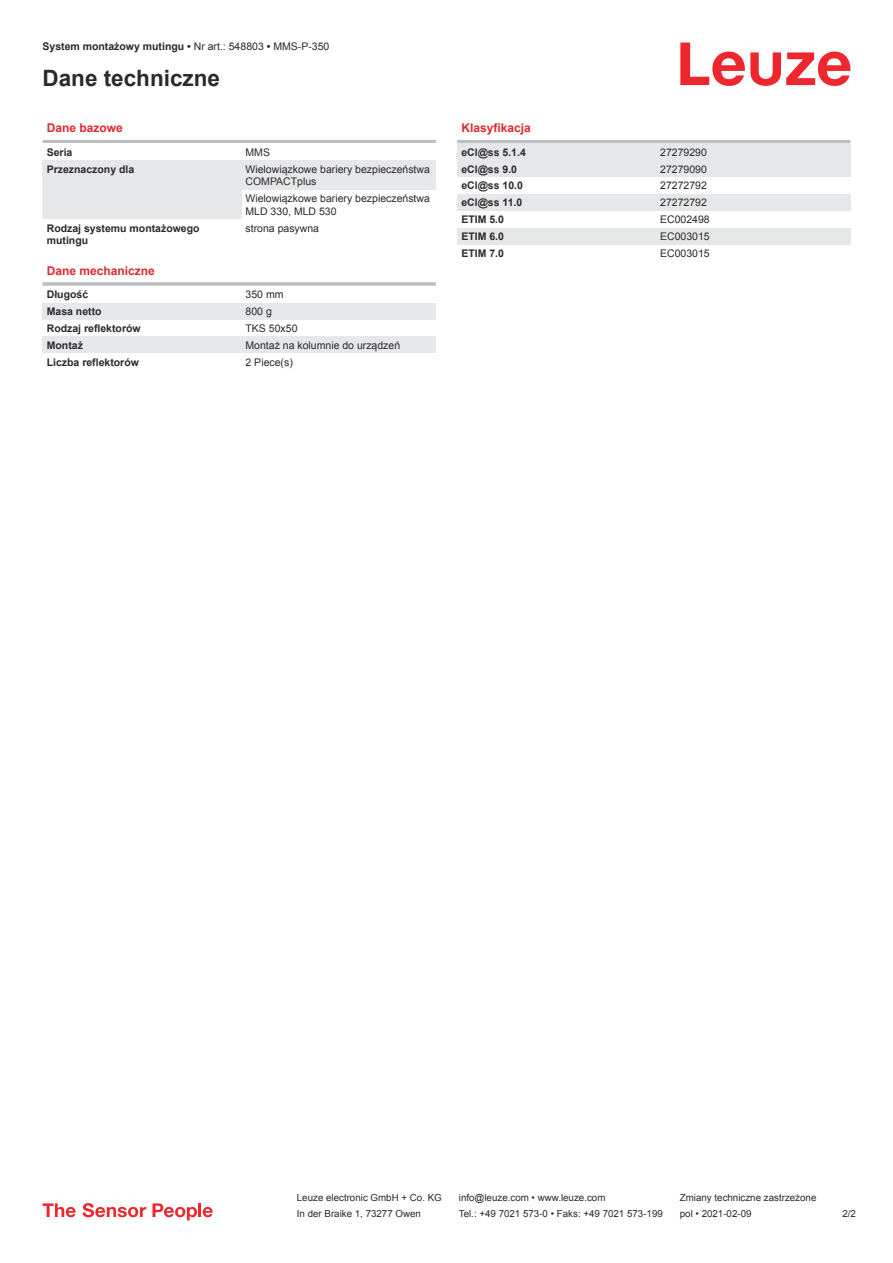
<style>
.page{position:relative;width:893px;height:1263px;background:#fff}
.page>*{position:absolute;margin:0;border:0;box-sizing:border-box;transform-origin:0 0}
.t1{font:700 22.5px "Arial";color:#2b292a}
.t2{font:700 12px "Arial";color:#db2a30}
.t3{font:10.5px/12.6px "Arial";color:#2b292a}
.t4{font:700 10.5px/12.6px "Arial";color:#2b292a}
.t5{font:9.75px "Arial";color:#2b292a}
.s1{font-weight:400}
</style>
<div class="page">
<svg style="left:680px;top:43px;width:170px;height:43px"></svg>
<div style="left:43px;top:177px;width:199px;height:42px;background:#e6e7e9"></div>
<hr style="left:43px;top:140px;width:393px;height:3px;background:#bdbfc1">
<div style="left:43px;top:160px;width:199px;height:17px;background:#e6e7e9"></div>
<div style="left:242px;top:160px;width:194px;height:30px;background:#e6e7e9"></div>
<hr style="left:43px;top:282px;width:393px;height:4px;background:#c6c8ca">
<div style="left:43px;top:303px;width:199px;height:17px;background:#e6e7e9"></div>
<div style="left:242px;top:303px;width:194px;height:17px;background:#e6e7e9"></div>
<div style="left:43px;top:336px;width:199px;height:17px;background:#e6e7e9"></div>
<div style="left:242px;top:336px;width:194px;height:17px;background:#e6e7e9"></div>
<hr style="left:457px;top:140px;width:393px;height:3px;background:#bdbfc1">
<div style="left:457px;top:143px;width:200px;height:17px;background:#e6e7e9"></div>
<div style="left:657px;top:143px;width:193px;height:17px;background:#e6e7e9"></div>
<div style="left:457px;top:160px;width:200px;height:17px;background:#e6e7e9"></div>
<div style="left:657px;top:160px;width:193px;height:17px;background:#e6e7e9"></div>
<div style="left:457px;top:194px;width:200px;height:17px;background:#e6e7e9"></div>
<div style="left:657px;top:194px;width:193px;height:17px;background:#e6e7e9"></div>
<div style="left:457px;top:228px;width:200px;height:17px;background:#e6e7e9"></div>
<div style="left:657px;top:228px;width:193px;height:17px;background:#e6e7e9"></div>
<svg style="left:43px;top:1203px;width:33px;height:14px"></svg>
<svg style="left:83px;top:1203px;width:63px;height:14px"></svg>
<svg style="left:153px;top:1203px;width:44px;height:17px"></svg>
<hr style="left:198px;top:1203px;width:3px;height:14px;background:#ed272d">
<svg style="left:203px;top:1207px;width:10px;height:10px"></svg>
<p class="t4" style="left:43px;top:40px;width:288px">System montażowy mutingu • <span class="s1">Nr art.: 548803</span> • <span class="s1">MMS-P-350</span></p>
<h1 class="t1" style="left:43px;top:70px;width:179px">Dane techniczne</h1>
<p class="t2" style="left:47px;top:120px;width:78px">Dane bazowe</p>
<p class="t4" style="left:47px;top:147px;width:27px">Seria</p>
<p class="t3" style="left:246px;top:147px;width:26px">MMS</p>
<p class="t4" style="left:47px;top:164px;width:89px">Przeznaczony dla</p>
<p class="t3" style="left:246px;top:162px;width:186px">Wielowiązkowe bariery bezpieczeństwa<br>COMPACTplus</p>
<p class="t3" style="left:246px;top:192px;width:186px">Wielowiązkowe bariery bezpieczeństwa<br>MLD 330, MLD 530</p>
<p class="t4" style="left:47px;top:222px;width:154px">Rodzaj systemu montażowego mutingu</p>
<p class="t3" style="left:246px;top:223px;width:75px">strona pasywna</p>
<p class="t2" style="left:47px;top:266px;width:110px">Dane mechaniczne</p>
<p class="t4" style="left:47px;top:288px;width:43px">Długość</p>
<p class="t3" style="left:246px;top:289px;width:39px">350 mm</p>
<p class="t4" style="left:47px;top:306px;width:56px">Masa netto</p>
<p class="t3" style="left:246px;top:305px;width:28px">800 g</p>
<p class="t4" style="left:47px;top:322px;width:95px">Rodzaj reflektorów</p>
<p class="t3" style="left:246px;top:323px;width:53px">TKS 50x50</p>
<p class="t4" style="left:47px;top:339px;width:38px">Montaż</p>
<p class="t3" style="left:246px;top:339px;width:156px">Montaż na kolumnie do urządzeń</p>
<p class="t4" style="left:47px;top:356px;width:94px">Liczba reflektorów</p>
<p class="t3" style="left:246px;top:357px;width:49px">2 Piece(s)</p>
<p class="t2" style="left:461px;top:123px;width:71px">Klasyfikacja</p>
<p class="t4" style="left:461px;top:147px;width:66px">eCl@ss 5.1.4</p>
<p class="t3" style="left:660px;top:147px;width:48px">27279290</p>
<p class="t4" style="left:461px;top:164px;width:57px">eCl@ss 9.0</p>
<p class="t3" style="left:660px;top:164px;width:48px">27279090</p>
<p class="t4" style="left:461px;top:180px;width:63px">eCl@ss 10.0</p>
<p class="t3" style="left:660px;top:180px;width:48px">27272792</p>
<p class="t4" style="left:461px;top:197px;width:63px">eCl@ss 11.0</p>
<p class="t3" style="left:660px;top:197px;width:48px">27272792</p>
<p class="t4" style="left:461px;top:214px;width:44px">ETIM 5.0</p>
<p class="t3" style="left:660px;top:214px;width:51px">EC002498</p>
<p class="t4" style="left:461px;top:231px;width:44px">ETIM 6.0</p>
<p class="t3" style="left:660px;top:231px;width:51px">EC003015</p>
<p class="t4" style="left:461px;top:248px;width:44px">ETIM 7.0</p>
<p class="t3" style="left:660px;top:248px;width:51px">EC003015</p>
<p class="t5" style="left:297px;top:1194px;width:146px">Leuze electronic GmbH + Co. KG</p>
<p class="t5" style="left:459px;top:1194px;width:148px">info@leuze.com • www.leuze.com</p>
<p class="t5" style="left:680px;top:1191px;width:138px">Zmiany techniczne zastrzeżone</p>
<p class="t5" style="left:297px;top:1210px;width:126px">In der Braike 1, 73277 Owen</p>
<p class="t5" style="left:459px;top:1210px;width:205px">Tel.: +49 7021 573-0 • Faks: +49 7021 573-199</p>
<p class="t5" style="left:680px;top:1210px;width:73px">pol • 2021-02-09</p>
<p class="t5" style="left:842px;top:1210px;width:15px">2 /2</p>
</div>
